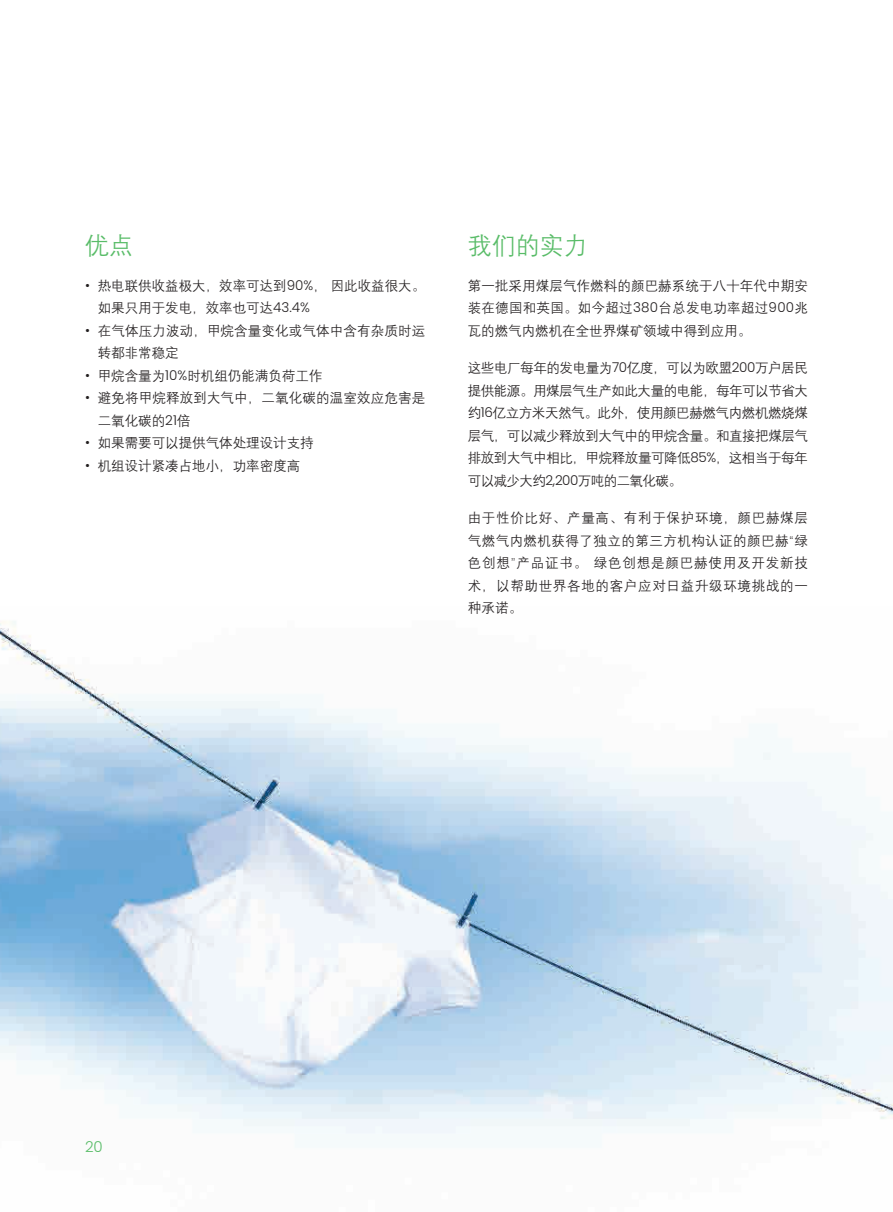
<style>
.page{position:relative;width:893px;height:1212px;background:#fff}
.page>*{position:absolute;margin:0;border:0;box-sizing:border-box;transform-origin:0 0}
.t1{font:24px "Deng Xian";color:#59bc68}
.t2{font:300 15px "Poppins";color:#59bc68}
.t3{font:13.5px/22.5px "Deng Xian";color:#231f20}
.s1{font-family:"Poppins";font-weight:300}
</style>
<div class="page">
<img style="left:0;top:621px;width:893px;height:513px">
<h1 class="t1" style="left:85px;top:230px;width:49px">优点</h1>
<p class="t3" style="left:98px;top:274px;width:329px;text-indent:-13px"><span class="s1">•</span> 热电联供收益极大，效率可达到<span class="s1">90%</span>，因此收益很大。如果只用于发电，效率也可达<span class="s1">43.4%</span></p>
<p class="t3" style="left:98px;top:319px;width:329px;text-indent:-13px"><span class="s1">•</span> 在气体压力波动，甲烷含量变化或气体中含有杂质时运转都非常稳定</p>
<p class="t3" style="left:85px;top:364px;width:239px"><span class="s1">•</span> 甲烷含量为<span class="s1">10%</span>时机组仍能满负荷工作</p>
<p class="t3" style="left:98px;top:386px;width:329px;text-indent:-13px"><span class="s1">•</span> 避免将甲烷释放到大气中，二氧化碳的温室效应危害是二氧化碳的<span class="s1">21</span>倍</p>
<p class="t3" style="left:85px;top:431px;width:230px"><span class="s1">•</span> 如果需要可以提供气体处理设计支持</p>
<p class="t3" style="left:85px;top:454px;width:217px"><span class="s1">•</span> 机组设计紧凑占地小，功率密度高</p>
<h1 class="t1" style="left:468px;top:230px;width:121px">我们的实力</h1>
<p class="t3" style="left:468px;top:274px;width:342px;text-align:justify">第一批采用煤层气作燃料的颜巴赫系统于八十年代中期安装在德国和英国。如今超过<span class="s1">380</span>台总发电功率超过<span class="s1">900</span>兆瓦的燃气内燃机在全世界煤矿领域中得到应用。</p>
<p class="t3" style="left:468px;top:356px;width:342px;text-align:justify">这些电厂每年的发电量为<span class="s1">70</span>亿度，可以为欧盟<span class="s1">200</span>万户居民提供能源。用煤层气生产如此大量的电能，每年可以节省大约<span class="s1">16</span>亿立方米天然气。此外，使用颜巴赫燃气内燃机燃烧煤层气，可以减少释放到大气中的甲烷含量。和直接把煤层气排放到大气中相比，甲烷释放量可降低<span class="s1">85%</span>，这相当于每年可以减少大约<span class="s1">2,200</span>万吨的二氧化碳。</p>
<p class="t3" style="left:468px;top:506px;width:342px;text-align:justify">由于性价比好、产量高、有利于保护环境，颜巴赫煤层气燃气内燃机获得了独立的第三方机构认证的颜巴赫“绿色创想”产品证书。绿色创想是颜巴赫使用及开发新技术，以帮助世界各地的客户应对日益升级环境挑战的一种承诺。</p>
<p class="t2" style="left:85px;top:1138px;width:19px">20</p>
</div>
